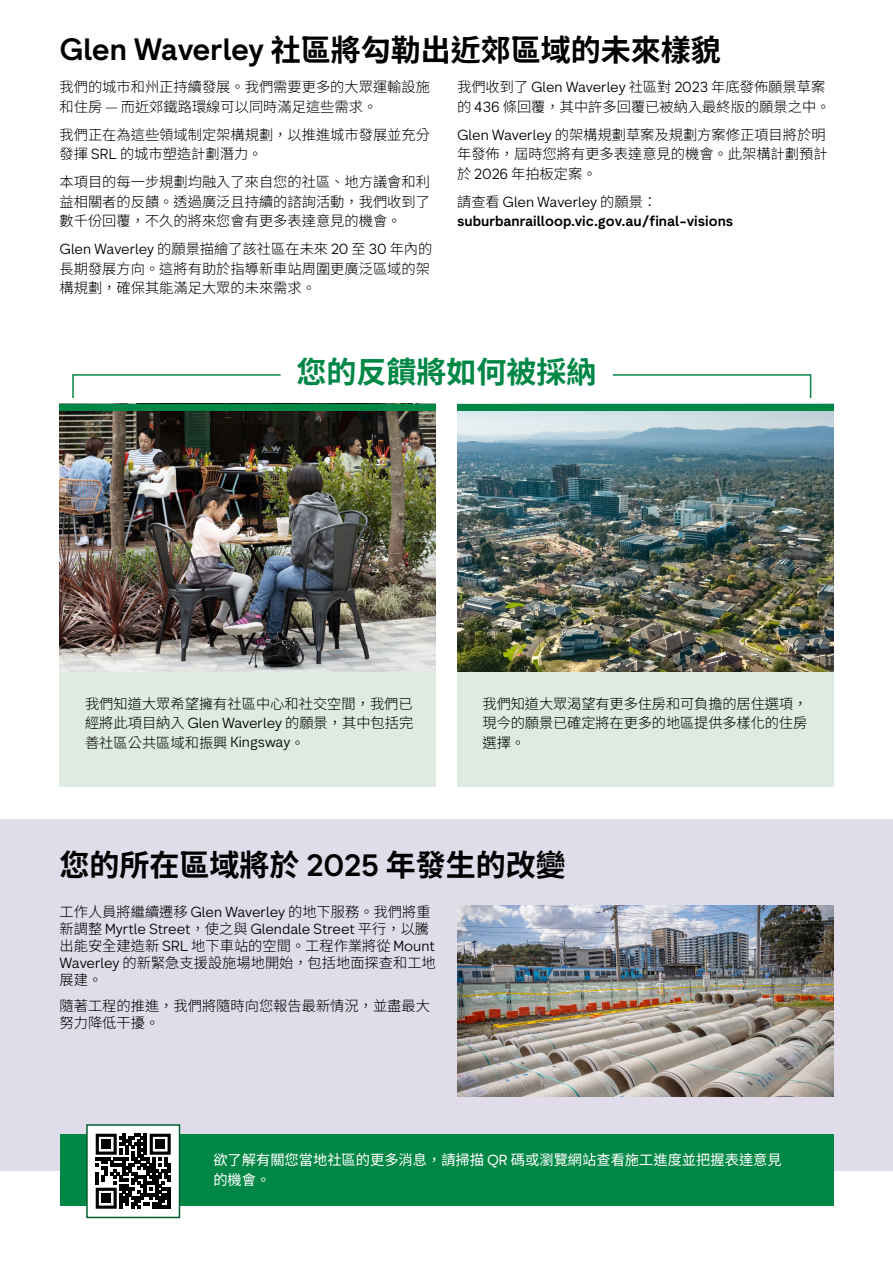
<style>
.page{position:relative;width:893px;height:1263px;background:#fff}
.page>*{position:absolute;margin:0;border:0;box-sizing:border-box;transform-origin:0 0}
.H1_Span_all_col{font:700 30px "Noto Sans TC";color:#000}
.H1_Span_all_col-2{font:700 30px "Noto Sans TC";color:#008745}
.Body{font:300 14.25px/19.5px "Noto Sans TC";color:#000}
.Body-2{font:700 14.25px/19.5px "Network Geo";color:#000101}
.Body_H1{font:300 14.25px/19.5px "Noto Sans TC";letter-spacing:-.01em;color:#000;text-align:justify}
.Body_H1-2{font:14.25px/19.5px "Noto Sans TC";color:#fff}
.s1{font-family:"Network Geo"}
.s2{font-family:"Noto Sans TC";font-weight:300;color:#000}
.s3{font-weight:300;color:#000}
</style>
<div class="page">
<div style="left:0;top:819px;width:893px;height:352px;background:#e1dce9"></div>
<div style="left:60px;top:1134px;width:774px;height:71px;background:#008745"></div>
<img style="left:457px;top:905px;width:376px;height:192px">
<div style="left:87px;top:1125px;width:92px;height:92px;background:#fff"></div>
<svg style="left:95px;top:1133px;width:76px;height:76px"></svg>
<svg style="left:96px;top:1134px;width:75px;height:75px"></svg>
<div style="left:102px;top:1140px;width:9px;height:9px;background:#000"></div>
<div style="left:156px;top:1140px;width:9px;height:9px;background:#000"></div>
<div style="left:102px;top:1194px;width:9px;height:9px;background:#000"></div>
<div style="left:86px;top:1124px;width:94px;height:94px;border:2px solid #045f31"></div>
<div style="left:457px;top:672px;width:376px;height:115px;background:#ddebe1"></div>
<img style="left:457px;top:410px;width:376px;height:262px">
<div style="left:457px;top:404px;width:376px;height:6px;background:#008745"></div>
<div style="left:60px;top:672px;width:376px;height:115px;background:#ddebe1"></div>
<img style="left:60px;top:410px;width:376px;height:262px">
<div style="left:60px;top:404px;width:376px;height:6px;background:#008745"></div>
<svg style="left:612px;top:374px;width:200px;height:24px"></svg>
<svg style="left:72px;top:374px;width:209px;height:24px"></svg>
<p class="H1_Span_all_col" style="left:60px;top:33px;width:663px"><span class="s1">Glen Waverley</span> 社區將勾勒出近郊區域的未來樣貌</p>
<p class="Body" style="left:60px;top:78px;width:372px">我們的城市和州正持續發展。我們需要更多的大眾運輸設施和住房 — 而近郊鐵路環線可以同時滿足這些需求。</p>
<p class="Body" style="left:60px;top:125px;width:372px">我們正在為這些領域制定架構規劃，以推進城市發展並充分發揮 <span class="s1">SRL</span> 的城市塑造計劃潛力。</p>
<p class="Body" style="left:60px;top:173px;width:372px;text-align:justify">本項目的每一步規劃均融入了來自您的社區、地方議會和利益相關者的反饋。透過廣泛且持續的諮詢活動，我們收到了數千份回覆，不久的將來您會有更多表達意見的機會。</p>
<p class="Body" style="left:60px;top:239px;width:374px"><span class="s1">Glen Waverley</span> 的願景描繪了該社區在未來 <span class="s1">20</span> 至 <span class="s1">30</span> 年內的長期發展方向。這將有助於指導新車站周圍更廣泛區域的架構規劃，確保其能滿足大眾的未來需求。</p>
<p class="Body" style="left:457px;top:78px;width:375px">我們收到了 <span class="s1">Glen Waverley</span> 社區對 <span class="s1">2023</span> 年底發佈願景草案的 <span class="s1">436</span> 條回覆，其中許多回覆已被納入最終版的願景之中。</p>
<p class="Body" style="left:457px;top:125px;width:372px"><span class="s1">Glen Waverley</span> 的架構規劃草案及規劃方案修正項目將於明年發佈，屆時您將有更多表達意見的機會。此架構計劃預計於 <span class="s1">2026</span> 年拍板定案。</p>
<p class="Body-2" style="left:457px;top:193px;width:278px"><span class="s2">請查看</span> <span class="s3">Glen Waverley</span> <span class="s2">的願景：</span>suburbanrailloop.vic.gov.au/final-visions</p>
<p class="H1_Span_all_col-2" style="left:296px;top:355px;width:302px">您的反饋將如何被採納</p>
<p class="Body" style="left:85px;top:694px;width:330px;text-align:justify">我們知道大眾希望擁有社區中心和社交空間，我們已經將此項目納入 <span class="s1">Glen Waverley</span> 的願景，其中包括完善社區公共區域和振興 <span class="s1">Kingsway</span>。</p>
<h3 class="Body_H1" style="left:483px;top:694px;width:326px">我們知道大眾渴望有更多住房和可負擔的居住選項，現今的願景已確定將在更多的地區提供多樣化的住房選擇。</h3>
<p class="H1_Span_all_col" style="left:60px;top:848px;width:508px">您的所在區域將於 <span class="s1">2025</span> 年發生的改變</p>
<p class="Body" style="left:60px;top:903px;width:378px;line-height:17.1px">工作人員將繼續遷移 <span class="s1">Glen Waverley</span> 的地下服務。我們將重新調整 <span class="s1">Myrtle Street</span>，使之與 <span class="s1">Glendale Street</span> 平行，以騰出能安全建造新 <span class="s1">SRL</span> 地下車站的空間。工程作業將從 <span class="s1">Mount<br>Waverley</span> 的新緊急支援設施場地開始，包括地面探查和工地展建。</p>
<p class="Body" style="left:60px;top:997px;width:372px;line-height:17.1px">隨著工程的推進，我們將隨時向您報告最新情況，並盡最大努力降低干擾。</p>
<h3 class="Body_H1-2" style="left:213px;top:1150px;width:570px">欲了解有關您當地社區的更多消息，請掃描 <span class="s1">QR</span> 碼或瀏覽網站查看施工進度並把握表達意見的機會。</h3>
</div>
